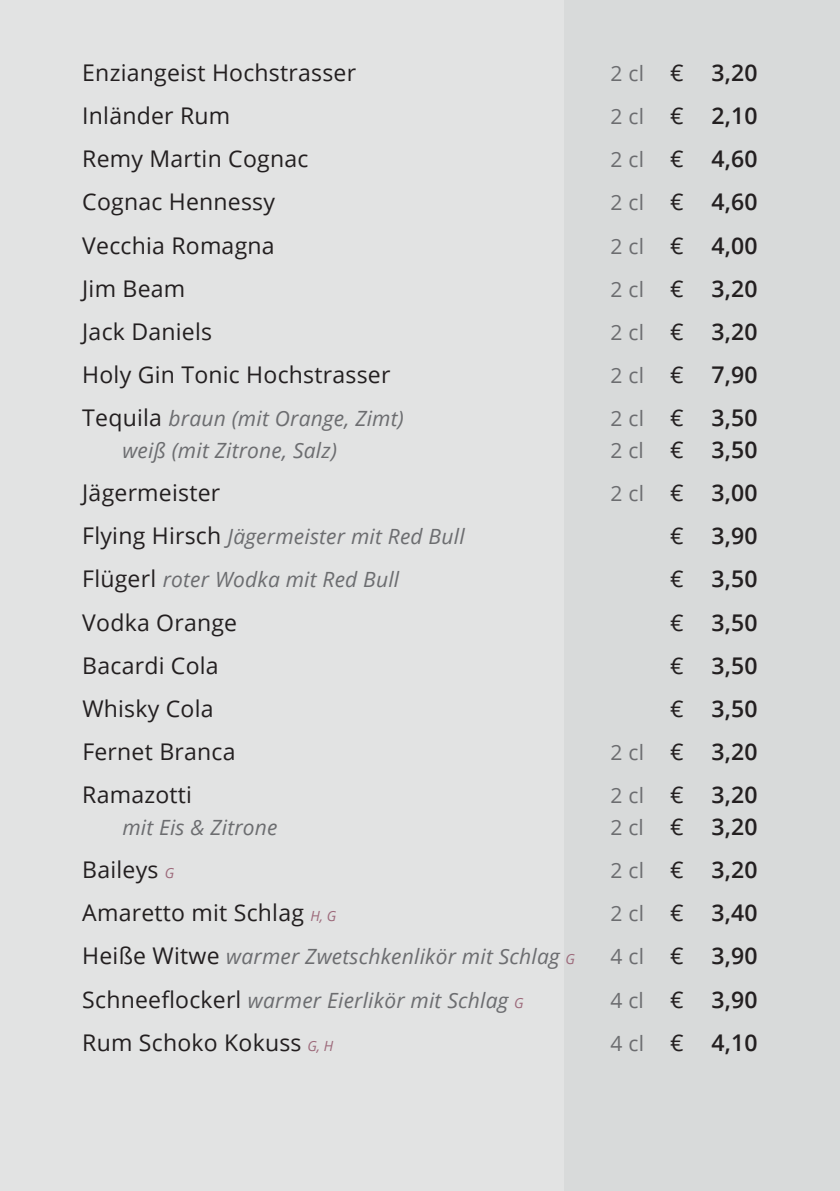
<style>
.page{position:relative;width:840px;height:1191px;background:#fff}
.page>*{position:absolute;margin:0;border:0;box-sizing:border-box;transform-origin:0 0}
.t1{font:23px "Open Sans";letter-spacing:.01em;color:#231f20}
.t2{font:600 23px "Open Sans";letter-spacing:.01em;color:#231f20}
.t3{font:italic 21px "Open Sans";letter-spacing:.01em;color:#6c6d70}
.s1{font-weight:400;font-size:21px;color:#6c6d70}
.s2{font-weight:400}
.s3{font-style:normal;font-size:23px;color:#231f20}
.s4{font-style:italic;font-size:14px;color:#9d6a7b}
.s5{font-size:14px;color:#9d6a7b}
</style>
<div class="page">
<div style="left:0;top:0;width:839px;height:1191px;background:#e2e3e3"></div>
<div style="left:564px;top:0;width:275px;height:1191px;background:#d8dada"></div>
<p class="t1" style="left:82px;top:57px;width:275px">Enziangeist Hochstrasser</p>
<p class="t2" style="left:610px;top:57px;width:149px"><span class="s1">2 cl</span> <span class="s2">€</span> 3,20</p>
<p class="t1" style="left:82px;top:100px;width:149px">Inländer Rum</p>
<p class="t2" style="left:610px;top:100px;width:149px"><span class="s1">2 cl</span> <span class="s2">€</span> 2,10</p>
<p class="t1" style="left:82px;top:143px;width:227px">Remy Martin Cognac</p>
<p class="t2" style="left:610px;top:143px;width:149px"><span class="s1">2 cl</span> <span class="s2">€</span> 4,60</p>
<p class="t1" style="left:82px;top:186px;width:194px">Cognac Hennessy</p>
<p class="t2" style="left:610px;top:186px;width:149px"><span class="s1">2 cl</span> <span class="s2">€</span> 4,60</p>
<p class="t1" style="left:82px;top:229px;width:194px">Vecchia Romagna</p>
<p class="t2" style="left:610px;top:229px;width:149px"><span class="s1">2 cl</span> <span class="s2">€</span> 4,00</p>
<p class="t1" style="left:82px;top:272px;width:104px">Jim Beam</p>
<p class="t2" style="left:610px;top:272px;width:149px"><span class="s1">2 cl</span> <span class="s2">€</span> 3,20</p>
<p class="t1" style="left:82px;top:315px;width:131px">Jack Daniels</p>
<p class="t2" style="left:610px;top:315px;width:149px"><span class="s1">2 cl</span> <span class="s2">€</span> 3,20</p>
<p class="t1" style="left:82px;top:358px;width:309px">Holy Gin Tonic Hochstrasser</p>
<p class="t2" style="left:610px;top:358px;width:149px"><span class="s1">2 cl</span> <span class="s2">€</span> 7,90</p>
<p class="t3" style="left:82px;top:403px;width:323px"><span class="s3">Tequila</span> braun (mit Orange, Zimt)</p>
<p class="t2" style="left:610px;top:401px;width:149px"><span class="s1">2 cl</span> <span class="s2">€</span> 3,50</p>
<p class="t3" style="left:122px;top:436px;width:216px">weiß (mit Zitrone, Salz)</p>
<p class="t2" style="left:610px;top:434px;width:149px"><span class="s1">2 cl</span> <span class="s2">€</span> 3,50</p>
<p class="t1" style="left:82px;top:477px;width:139px">Jägermeister</p>
<p class="t2" style="left:610px;top:477px;width:149px"><span class="s1">2 cl</span> <span class="s2">€</span> 3,00</p>
<p class="t3" style="left:82px;top:522px;width:383px"><span class="s3">Flying Hirsch</span> Jägermeister mit Red Bull</p>
<p class="t2" style="left:669px;top:520px;width:89px"><span class="s2">€</span> 3,90</p>
<p class="t3" style="left:82px;top:565px;width:318px"><span class="s3">Flügerl</span> roter Wodka mit Red Bull</p>
<p class="t2" style="left:669px;top:563px;width:89px"><span class="s2">€</span> 3,50</p>
<p class="t1" style="left:82px;top:606px;width:156px">Vodka Orange</p>
<p class="t2" style="left:669px;top:606px;width:89px"><span class="s2">€</span> 3,50</p>
<p class="t1" style="left:82px;top:649px;width:138px">Bacardi Cola</p>
<p class="t2" style="left:669px;top:649px;width:89px"><span class="s2">€</span> 3,50</p>
<p class="t1" style="left:82px;top:692px;width:133px">Whisky Cola</p>
<p class="t2" style="left:669px;top:692px;width:89px"><span class="s2">€</span> 3,50</p>
<p class="t1" style="left:82px;top:735px;width:154px">Fernet Branca</p>
<p class="t2" style="left:610px;top:735px;width:149px"><span class="s1">2 cl</span> <span class="s2">€</span> 3,20</p>
<p class="t1" style="left:82px;top:778px;width:111px">Ramazotti</p>
<p class="t2" style="left:610px;top:778px;width:149px"><span class="s1">2 cl</span> <span class="s2">€</span> 3,20</p>
<p class="t3" style="left:122px;top:813px;width:157px">mit Eis &amp; Zitrone</p>
<p class="t2" style="left:610px;top:811px;width:149px"><span class="s1">2 cl</span> <span class="s2">€</span> 3,20</p>
<p class="t1" style="left:82px;top:854px;width:94px">Baileys <span class="s4">G</span></p>
<p class="t2" style="left:610px;top:854px;width:149px"><span class="s1">2 cl</span> <span class="s2">€</span> 3,20</p>
<p class="t1" style="left:82px;top:897px;width:255px">Amaretto mit Schlag <span class="s4">H, G</span></p>
<p class="t2" style="left:610px;top:897px;width:149px"><span class="s1">2 cl</span> <span class="s2">€</span> 3,40</p>
<p class="t3" style="left:82px;top:942px;width:494px"><span class="s3">Heiße Witwe</span> warmer Zwetschkenlikör mit Schlag <span class="s5">G</span></p>
<p class="t2" style="left:610px;top:940px;width:148px"><span class="s1">4 cl</span> <span class="s2">€</span> 3,90</p>
<p class="t3" style="left:82px;top:985px;width:442px"><span class="s3">Schneeflockerl</span> warmer Eierlikör mit Schlag <span class="s5">G</span></p>
<p class="t2" style="left:610px;top:983px;width:149px"><span class="s1">4 cl</span> <span class="s2">€</span> 3,90</p>
<p class="t1" style="left:82px;top:1026px;width:252px">Rum Schoko Kokuss <span class="s4">G, H</span></p>
<p class="t2" style="left:610px;top:1026px;width:149px"><span class="s1">4 cl</span> <span class="s2">€</span> 4,10</p>
</div>
